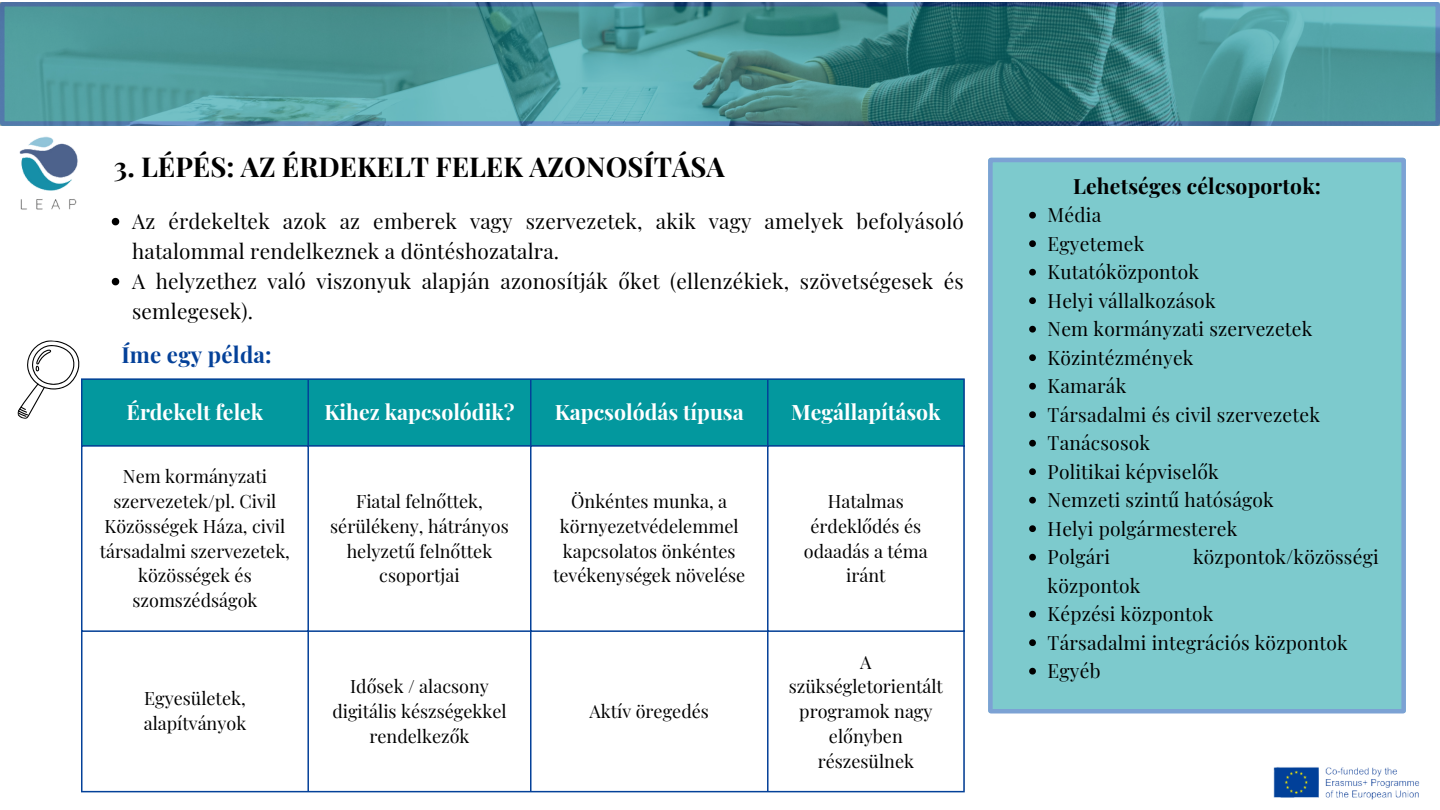
<style>
.page{position:relative;width:1440px;height:810px;background:#fff}
.page>*{position:absolute;margin:0;border:0;box-sizing:border-box;transform-origin:0 0}
.t1{font:700 27.4px "Playfair Display";color:#000}
.t2{font:700 22.2px "Playfair Display";letter-spacing:.01em;color:#044199}
.t3{font:700 21.2px "Playfair Display";color:#fff}
.t4{font:700 21px "Playfair Display";letter-spacing:.01em;color:#000}
.t5{font:20.8px/30px "Playfair Display";letter-spacing:.01em;color:#000}
.t6{font:19.2px/28.5px "Playfair Display";letter-spacing:.01em;color:#000}
.t7{font:18px/24.8px "Playfair Display";color:#000;text-align:center}
</style>
<div class="page">
<div style="left:988px;top:158px;width:418px;height:556px;background:#7dcacd"></div>
<svg style="left:0;top:2px;width:1440px;height:124px"></svg>
<img style="left:19px;top:136px;width:59px;height:74px">
<img style="left:1273px;top:767px;width:147px;height:33px">
<div style="left:82px;top:380px;width:881px;height:65px;background:#03989e"></div>
<hr style="left:81px;top:380px;width:1px;height:411px;background:#044199">
<hr style="left:307px;top:380px;width:2px;height:411px;background:#044199">
<hr style="left:530px;top:380px;width:2px;height:411px;background:#044199">
<hr style="left:767px;top:380px;width:2px;height:411px;background:#044199">
<hr style="left:963px;top:380px;width:2px;height:411px;background:#044199">
<hr style="left:81px;top:378px;width:884px;height:2px;background:#044199">
<hr style="left:81px;top:445px;width:884px;height:2px;background:#044199">
<hr style="left:81px;top:630px;width:884px;height:2px;background:#044199">
<hr style="left:81px;top:791px;width:884px;height:1px;background:#044199">
<svg style="left:17px;top:340px;width:63px;height:79px"></svg>
<svg style="left:112px;top:218px;width:7px;height:7px"></svg>
<svg style="left:112px;top:278px;width:7px;height:7px"></svg>
<svg style="left:1029px;top:212px;width:7px;height:7px"></svg>
<svg style="left:1029px;top:240px;width:7px;height:7px"></svg>
<svg style="left:1029px;top:269px;width:7px;height:7px"></svg>
<svg style="left:1029px;top:297px;width:7px;height:7px"></svg>
<svg style="left:1029px;top:326px;width:7px;height:7px"></svg>
<svg style="left:1029px;top:354px;width:7px;height:7px"></svg>
<svg style="left:1029px;top:383px;width:7px;height:7px"></svg>
<svg style="left:1029px;top:411px;width:7px;height:7px"></svg>
<svg style="left:1029px;top:440px;width:7px;height:7px"></svg>
<svg style="left:1029px;top:468px;width:7px;height:7px"></svg>
<svg style="left:1029px;top:497px;width:7px;height:7px"></svg>
<svg style="left:1029px;top:525px;width:7px;height:7px"></svg>
<svg style="left:1029px;top:554px;width:7px;height:7px"></svg>
<svg style="left:1029px;top:611px;width:7px;height:7px"></svg>
<svg style="left:1029px;top:639px;width:7px;height:7px"></svg>
<svg style="left:1029px;top:668px;width:7px;height:7px"></svg>
<h1 class="t1" style="left:114px;top:147px;width:612px">3. LÉPÉS: AZ ÉRDEKELT FELEK AZONOSÍTÁSA</h1>
<p class="t5" style="left:132px;top:205px;width:833px">Az érdekeltek azok az emberek vagy szervezetek, akik vagy amelyek befolyásoló hatalommal rendelkeznek a döntéshozatalra.<br>A helyzethez való viszonyuk alapján azonosítják őket (ellenzékiek, szövetségesek és semlegesek).</p>
<p class="t2" style="left:121px;top:339px;width:152px">Íme egy példa:</p>
<p class="t3" style="left:127px;top:397px;width:138px">Érdekelt felek</p>
<p class="t3" style="left:324px;top:397px;width:192px">Kihez kapcsolódik?</p>
<p class="t3" style="left:555px;top:397px;width:190px">Kapcsolódás típusa</p>
<p class="t3" style="left:791px;top:397px;width:151px">Megállapítások</p>
<p class="t7" style="left:100px;top:464px;width:192px">Nem kormányzati szervezetek/pl. Civil<br>Közösségek Háza, civil társadalmi szervezetek, közösségek és szomszédságok</p>
<p class="t7" style="left:144px;top:686px;width:104px;text-align:left">Egyesületek, alapítványok</p>
<p class="t7" style="left:330px;top:488px;width:180px">Fiatal felnőttek, sérülékeny, hátrányos helyzetű felnőttek csoportjai</p>
<p class="t7" style="left:553px;top:488px;width:194px">Önkéntes munka, a környezetvédelemmel kapcsolatos önkéntes tevékenységek növelése</p>
<p class="t7" style="left:804px;top:488px;width:126px">Hatalmas érdeklődés és odaadás a téma iránt</p>
<p class="t7" style="left:332px;top:674px;width:176px">Idősek / alacsony digitális készségekkel rendelkezők</p>
<p class="t7" style="left:590px;top:698px;width:121px">Aktív öregedés</p>
<p class="t7" style="left:789px;top:649px;width:156px">A szükségletorientált programok nagy előnyben részesülnek</p>
<p class="t4" style="left:1073px;top:172px;width:249px">Lehetséges célcsoportok:</p>
<p class="t6" style="left:1048px;top:200px;width:274px">Média<br>Egyetemek<br>Kutatóközpontok<br>Helyi vállalkozások<br>Nem kormányzati szervezetek<br>Közintézmények<br>Kamarák<br>Társadalmi és civil szervezetek<br>Tanácsosok<br>Politikai képviselők<br>Nemzeti szintű hatóságok<br>Helyi polgármesterek<br>Polgári</p>
<p class="t6" style="left:1193px;top:542px;width:187px">központok/közösségi</p>
<p class="t6" style="left:1048px;top:571px;width:302px">központok<br>Képzési központok<br>Társadalmi integrációs központok<br>Egyéb</p>
</div>
